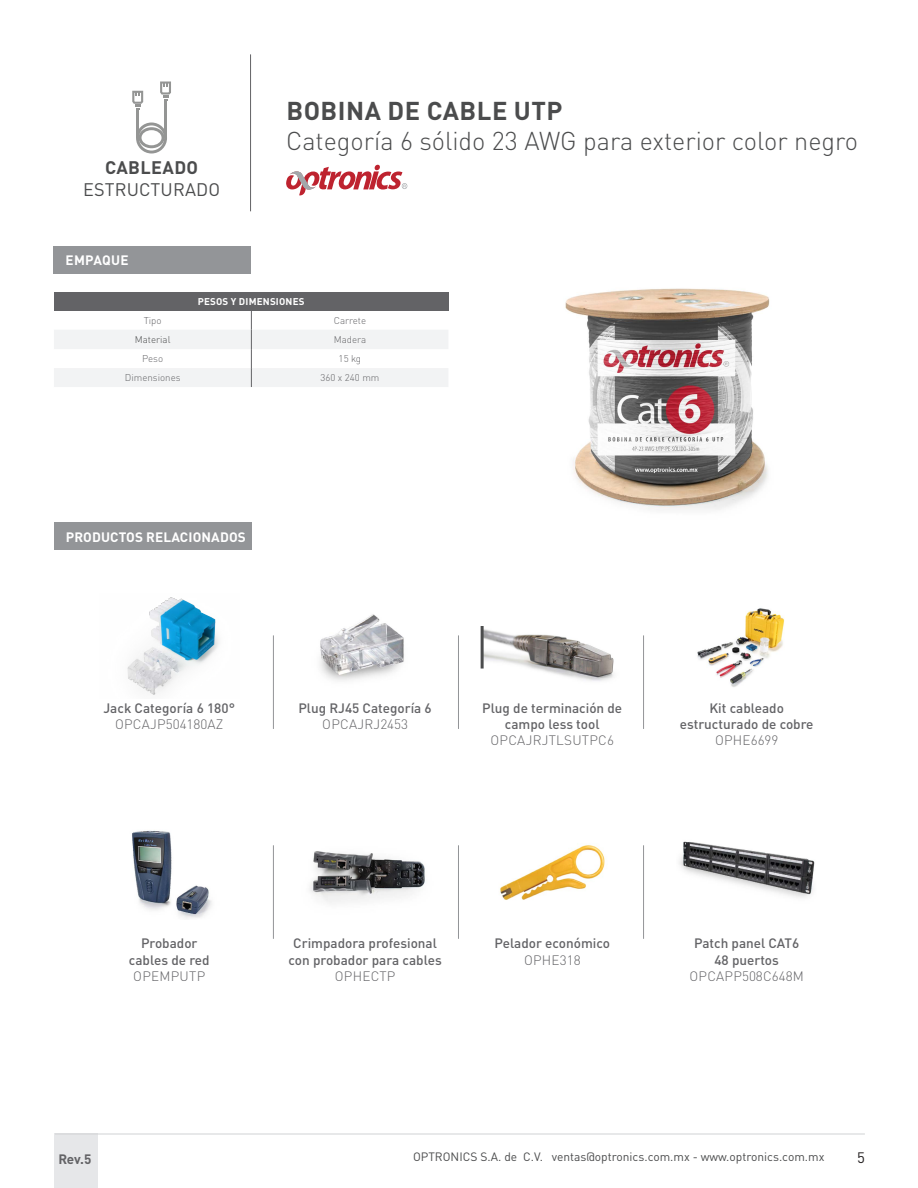
<style>
.page{position:relative;width:918px;height:1188px;background:#fff}
.page>*{position:absolute;margin:0;border:0;box-sizing:border-box;transform-origin:0 0}
.t1{font:300 25.5px "DIN Pro";color:#4b4c4d}
.t2{font:700 25.5px "DIN Pro";letter-spacing:.02em;color:#4b4c4d}
.t3{font:18px "DIN Pro";letter-spacing:.01em;color:#4b4c4d}
.t4{font:700 18px "DIN Pro";letter-spacing:.02em;color:#4b4c4d}
.t5{font:15px "DIN Pro";color:#231f20}
.t6{font:500 13.5px/16.2px "DIN Pro";color:#636366;text-align:center}
.t7{font:300 13.5px "DIN Pro";letter-spacing:.02em;color:#636366}
.t8{font:700 13.5px "DIN Pro";letter-spacing:.01em;color:#fff}
.t9{font:700 13.5px "DIN Pro";color:#636366}
.t10{font:12px "DIN Pro";color:#4b4c4d}
.t11{font:300 9.75px "DIN Pro";color:#636366}
.t12{font:700 9.75px "DIN Pro";letter-spacing:.02em;color:#fff}
.t13{font:300 9.75px "DIN Pro";color:#4b4c4d}
</style>
<div class="page">
<div style="left:54px;top:1134px;width:44px;height:54px;background:#e6e7e9"></div>
<hr style="left:55px;top:1134px;width:810px;height:1px;background:#d1d2d4">
<hr style="left:250px;top:54px;width:1px;height:157px;background:#636366">
<svg style="left:286px;top:165px;width:121px;height:30px"></svg>
<svg style="left:136px;top:123px;width:31px;height:31px"></svg>
<hr style="left:136px;top:110px;width:3px;height:28px;background:#949594">
<hr style="left:164px;top:101px;width:3px;height:37px;background:#949594">
<svg style="left:132px;top:91px;width:11px;height:19px"></svg>
<svg style="left:160px;top:82px;width:11px;height:19px"></svg>
<div style="left:53px;top:247px;width:198px;height:27px;background:#939598"></div>
<div style="left:54px;top:292px;width:394px;height:19px;background:#636366"></div>
<svg style="left:54px;top:311px;width:394px;height:76px"></svg>
<div style="left:54px;top:522px;width:198px;height:28px;background:#939598"></div>
<hr style="left:273px;top:635px;width:1px;height:94px;background:#939598">
<hr style="left:273px;top:845px;width:1px;height:94px;background:#939598">
<hr style="left:458px;top:635px;width:1px;height:94px;background:#939598">
<hr style="left:458px;top:845px;width:1px;height:94px;background:#939598">
<hr style="left:643px;top:635px;width:1px;height:94px;background:#939598">
<hr style="left:643px;top:845px;width:1px;height:94px;background:#939598">
<img style="left:484px;top:629px;width:130px;height:52px">
<img style="left:500px;top:845px;width:105px;height:55px">
<img style="left:127px;top:597px;width:92px;height:98px">
<img style="left:132px;top:830px;width:80px;height:89px">
<img style="left:697px;top:608px;width:88px;height:79px">
<img style="left:679px;top:841px;width:136px;height:57px">
<img style="left:320px;top:614px;width:84px;height:67px">
<img style="left:310px;top:851px;width:115px;height:52px">
<hr style="left:481px;top:626px;width:3px;height:43px;background:#4b4c4d">
<img style="left:565px;top:288px;width:205px;height:222px">
<h2 class="t4" style="left:105px;top:153px;width:95px">CABLEADO</h2>
<h2 class="t3" style="left:83px;top:177px;width:139px">ESTRUCTURADO</h2>
<p class="t8" style="left:66px;top:249px;width:64px">EMPAQUE</p>
<h1 class="t2" style="left:286px;top:89px;width:278px">BOBINA DE CABLE UTP</h1>
<h1 class="t1" style="left:286px;top:121px;width:573px">Categoría 6 sólido 23 AWG para exterior color negro</h1>
<p class="t12" style="left:198px;top:293px;width:108px">PESOS Y DIMENSIONES</p>
<p class="t11" style="left:144px;top:313px;width:20px">Tipo</p>
<p class="t11" style="left:334px;top:313px;width:34px">Carrete</p>
<p class="t13" style="left:135px;top:332px;width:37px">Material</p>
<p class="t11" style="left:334px;top:332px;width:34px">Madera</p>
<p class="t11" style="left:142px;top:351px;width:23px">Peso</p>
<p class="t11" style="left:339px;top:351px;width:24px">15 kg</p>
<p class="t11" style="left:125px;top:370px;width:57px">Dimensiones</p>
<p class="t11" style="left:320px;top:370px;width:61px">360 x 240 mm</p>
<p class="t8" style="left:66px;top:525px;width:182px">PRODUCTOS RELACIONADOS</p>
<p class="t6" style="left:103px;top:698px;width:133px">Jack Categoría 6 180°</p>
<p class="t7" style="left:115px;top:714px;width:110px">OPCAJP504180AZ</p>
<p class="t6" style="left:298px;top:698px;width:135px">Plug RJ45 Categoría 6</p>
<p class="t7" style="left:322px;top:714px;width:87px">OPCAJRJ2453</p>
<p class="t6" style="left:482px;top:698px;width:141px">Plug de terminación de campo less tool</p>
<p class="t7" style="left:491px;top:730px;width:125px">OPCAJRJTLSUTPC6</p>
<p class="t6" style="left:680px;top:698px;width:135px">Kit cableado estructurado de cobre</p>
<p class="t7" style="left:715px;top:730px;width:65px">OPHE6699</p>
<p class="t6" style="left:129px;top:934px;width:82px">Probador cables de red</p>
<p class="t7" style="left:133px;top:966px;width:73px">OPEMPUTP</p>
<p class="t6" style="left:289px;top:934px;width:155px">Crimpadora profesional con probador para cables</p>
<p class="t7" style="left:335px;top:966px;width:62px">OPHECTP</p>
<p class="t6" style="left:494px;top:934px;width:117px">Pelador económico</p>
<p class="t7" style="left:524px;top:949px;width:58px">OPHE318</p>
<p class="t6" style="left:694px;top:934px;width:107px">Patch panel CAT6<br>48 puertos</p>
<p class="t7" style="left:690px;top:966px;width:116px">OPCAPP508C648M</p>
<p class="t9" style="left:58px;top:1148px;width:34px">Rev.5</p>
<p class="t10" style="left:413px;top:1149px;width:413px">OPTRONICS S.A. de C.V. ventas@optronics.com.mx - www.optronics.com.mx</p>
<p class="t5" style="left:857px;top:1148px;width:9px">5</p>
</div>
